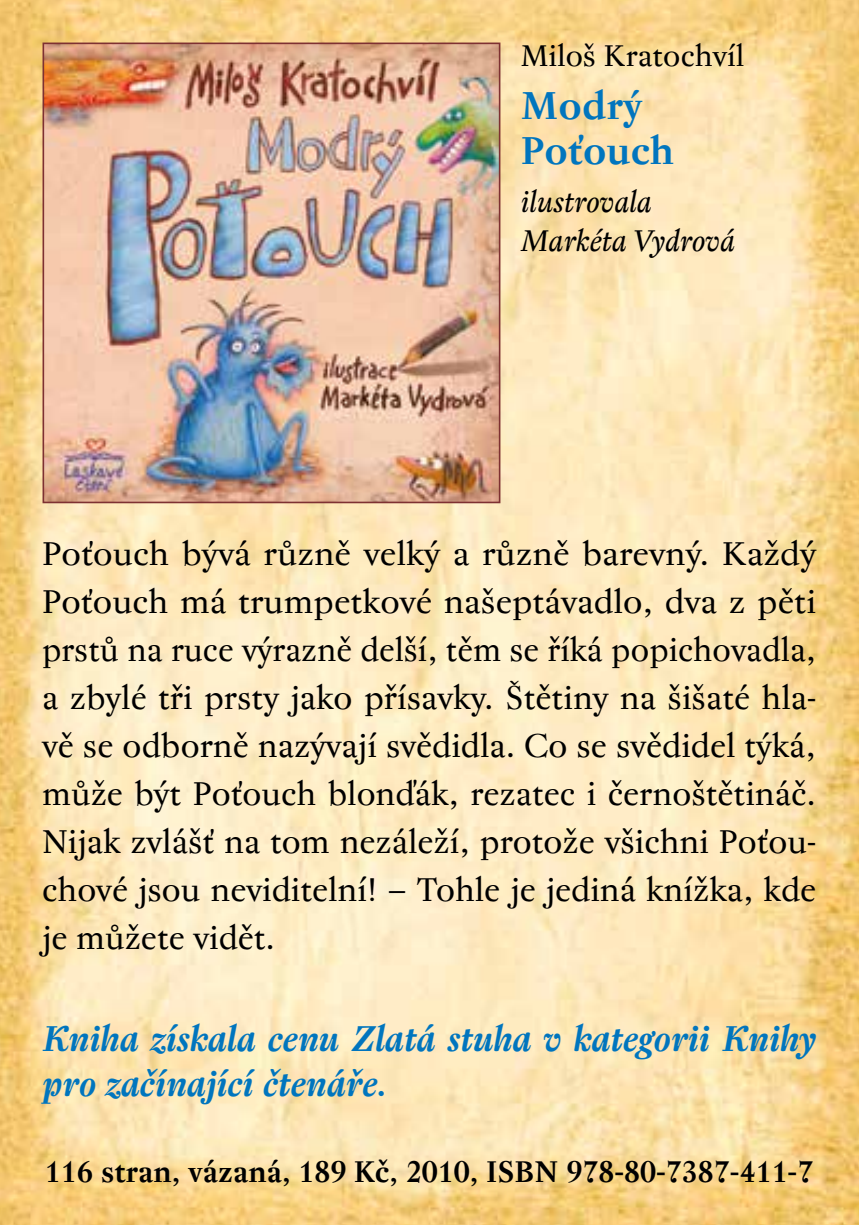
<style>
.page{position:relative;width:859px;height:1225px;background:#fff}
.page>*{position:absolute;margin:0;border:0;box-sizing:border-box;transform-origin:0 0}
.t1{font:700 39px/45px "Regent Pro";color:#0075be}
.t2{font:italic 700 36px/45px "Regent Pro";color:#0075be}
.t3{font:33px/48px "Regent Pro";color:#000;text-align:justify}
.t4{font:700 30px "Regent Pro";color:#000}
.t5{font:italic 30px/39px "Regent Pro";color:#000}
.t6{font:30px "Regent Pro";color:#000}
</style>
<div class="page">
<img style="left:0;top:0;width:859px;height:1225px">
<img style="left:46px;top:46px;width:451px;height:454px">
<div style="left:43px;top:43px;width:457px;height:460px;border:2px solid #7e3132"></div>
<p class="t6" style="left:521px;top:38px;width:225px">Miloš Kratochvíl</p>
<p class="t1" style="left:521px;top:83px;width:155px">Modrý<br>Poťouch</p>
<p class="t5" style="left:521px;top:183px;width:216px">ilustrovala<br>Markéta Vydrová</p>
<p class="t3" style="left:42px;top:530px;width:775px">Poťouch bývá různě velký a různě barevný. Každý Poťouch má trumpetkové našeptávadlo, dva z pěti prstů na ruce výrazně delší, těm se říká popichovadla, a zbylé tři prsty jako přísavky. Štětiny na šišaté hla&shy;vě se odborně nazývají svědidla. Co se svědidel týká, může být Poťouch blonďák, rezatec i černoštětináč.<br>Nijak zvlášť na tom nezáleží, protože všichni Poťou&shy;chové jsou neviditelní! – Tohle je jediná knížka, kde je můžete vidět.</p>
<p class="t2" style="left:42px;top:1016px;width:775px">Kniha získala cenu Zlatá stuha v kategorii Knihy pro začínající čtenáře.</p>
<p class="t4" style="left:45px;top:1154px;width:770px">116 stran, vázaná, 189 Kč, 2010, ISBN 978-80-7387-411-7</p>
</div>
